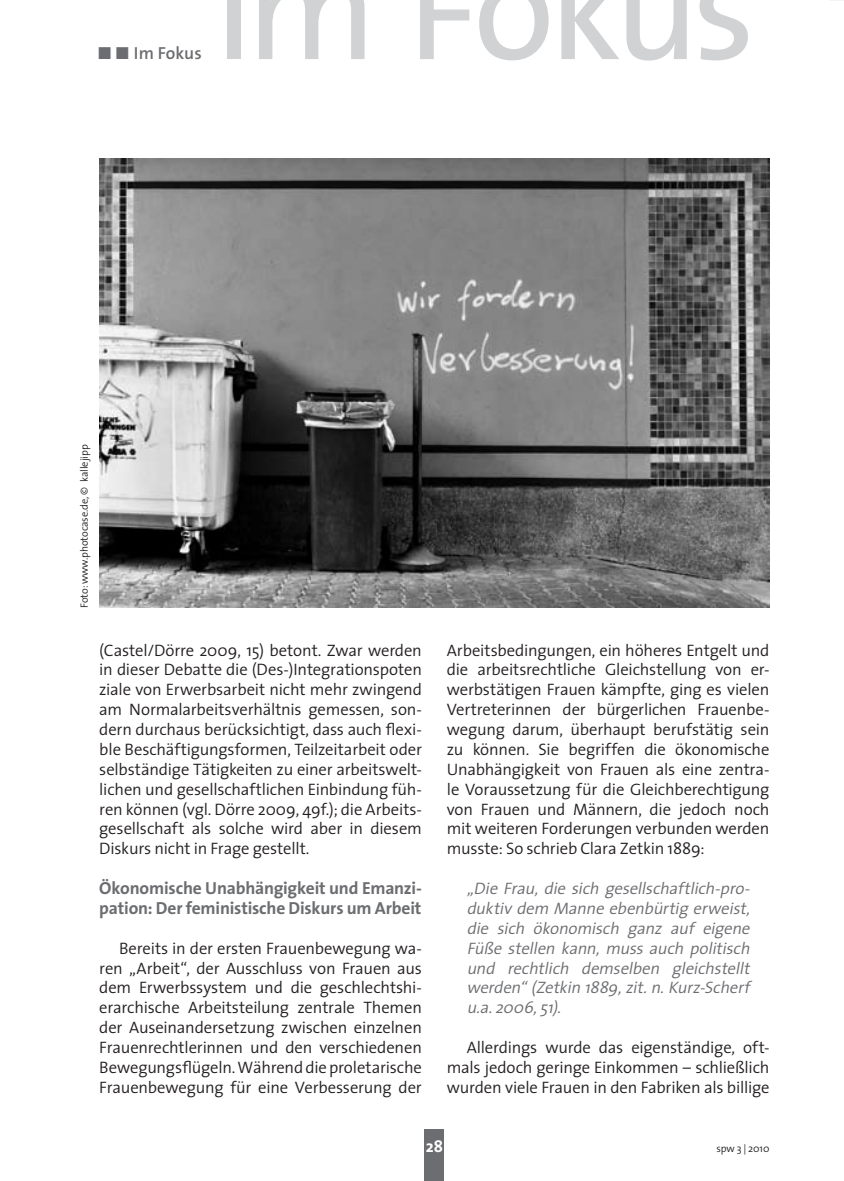
<style>
.page{position:relative;width:844px;height:1181px;background:#fff}
.page>*{position:absolute;margin:0;border:0;box-sizing:border-box;transform-origin:0 0}
.t1{font:700 17.5px/19.9px "The Sans";letter-spacing:-.01em;color:#6c6d70}
.t2{font:600 17.5px "The Sans";letter-spacing:.005em;color:#6c6d70}
.t3{font:300 16.62px/19.9px "The Sans";letter-spacing:-.01em;color:#231f20;text-align:justify}
.t4{font:italic 300 16.62px/19.9px "The Sans";color:#6c6d70}
.t5{font:700 16.62px "The Sans";color:#fff}
.t6{font:300 10.5px "The Sans";letter-spacing:-.01em;color:#231f20}
.s1{font-family:"The Sans Bold Expert";font-weight:400}
</style>
<div class="page">
<div style="left:424px;top:1129px;width:20px;height:52px;background:#6c6d70"></div>
<div style="left:227px;top:0;width:14px;height:59px;background:#d1d2d4"></div>
<svg style="left:259px;top:0;width:105px;height:59px"></svg>
<svg style="left:420px;top:0;width:49px;height:59px"></svg>
<svg style="left:479px;top:0;width:69px;height:60px"></svg>
<svg style="left:561px;top:0;width:58px;height:59px"></svg>
<svg style="left:626px;top:0;width:60px;height:61px"></svg>
<svg style="left:699px;top:0;width:48px;height:60px"></svg>
<svg style="left:830px;top:0;width:13px;height:1px"></svg>
<img style="left:99px;top:159px;width:670px;height:448px">
<p class="t2" style="left:97px;top:39px;width:106px"><span class="s1">ó ó</span> Im Fokus</p>
<p class="t6" style="left:78px;top:608px;width:165px;rotate:-90deg">Foto: www.photocase.de, © kallejipp</p>
<p class="t3" style="left:99px;top:640px;width:324px">(Castel/Dörre 2009, 15) betont. Zwar werden in dieser Debatte die (Des‑)Integrationspoten ziale von Erwerbsarbeit nicht mehr zwingend am Normalarbeitsverhältnis gemessen, son&shy;dern durchaus berücksichtigt, dass auch flexi&shy;ble Beschäftigungsformen, Teilzeitarbeit oder selbständige Tätigkeiten zu einer arbeitswelt&shy;lichen und gesellschaftlichen Einbindung füh&shy;ren können (vgl. Dörre 2009, 49f.); die Arbeits&shy;gesellschaft als solche wird aber in diesem Diskurs nicht in Frage gestellt.</p>
<p class="t1" style="left:99px;top:878px;width:324px">Ökonomische Unabhängigkeit und Emanzi&shy;pation: Der feministische Diskurs um Arbeit</p>
<p class="t3" style="left:99px;top:938px;width:324px;text-indent:20px">Bereits in der ersten Frauenbewegung wa&shy;ren „Arbeit“, der Ausschluss von Frauen aus dem Erwerbssystem und die geschlechtshi&shy;erarchische Arbeitsteilung zentrale Themen der Auseinandersetzung zwischen einzelnen Frauenrechtlerinnen und den verschiedenen Bewegungsflügeln. Während die proletarische Frauenbewegung für eine Verbesserung der</p>
<p class="t3" style="left:446px;top:640px;width:324px">Arbeitsbedingungen, ein höheres Entgelt und die arbeitsrechtliche Gleichstellung von er&shy;werbstätigen Frauen kämpfte, ging es vielen Vertreterinnen der bürgerlichen Frauenbe&shy;wegung darum, überhaupt berufstätig sein zu können. Sie begriffen die ökonomische Unabhängigkeit von Frauen als eine zentra&shy;le Voraussetzung für die Gleichberechtigung von Frauen und Männern, die jedoch noch mit weiteren Forderungen verbunden werden musste: So schrieb Clara Zetkin 1889:</p>
<p class="t4" style="left:466px;top:878px;width:288px">„Die Frau, die sich gesellschaftlich-pro&shy;duktiv dem Manne ebenbürtig erweist, die sich ökonomisch ganz auf eigene Füße stellen kann, muss auch politisch und rechtlich demselben gleichstellt werden“(Zetkin 1889,zit.n.Kurz-Scherf u.a.2006,51).</p>
<p class="t3" style="left:446px;top:1037px;width:324px;text-indent:20px">Allerdings wurde das eigenständige, oft&shy;mals jedoch geringe Einkommen – schließlich wurden viele Frauen in den Fabriken als billige</p>
<p class="t5" style="left:426px;top:1136px;width:9px">28</p>
<p class="t6" style="left:716px;top:1142px;width:54px">spw 3 | 2010</p>
</div>
